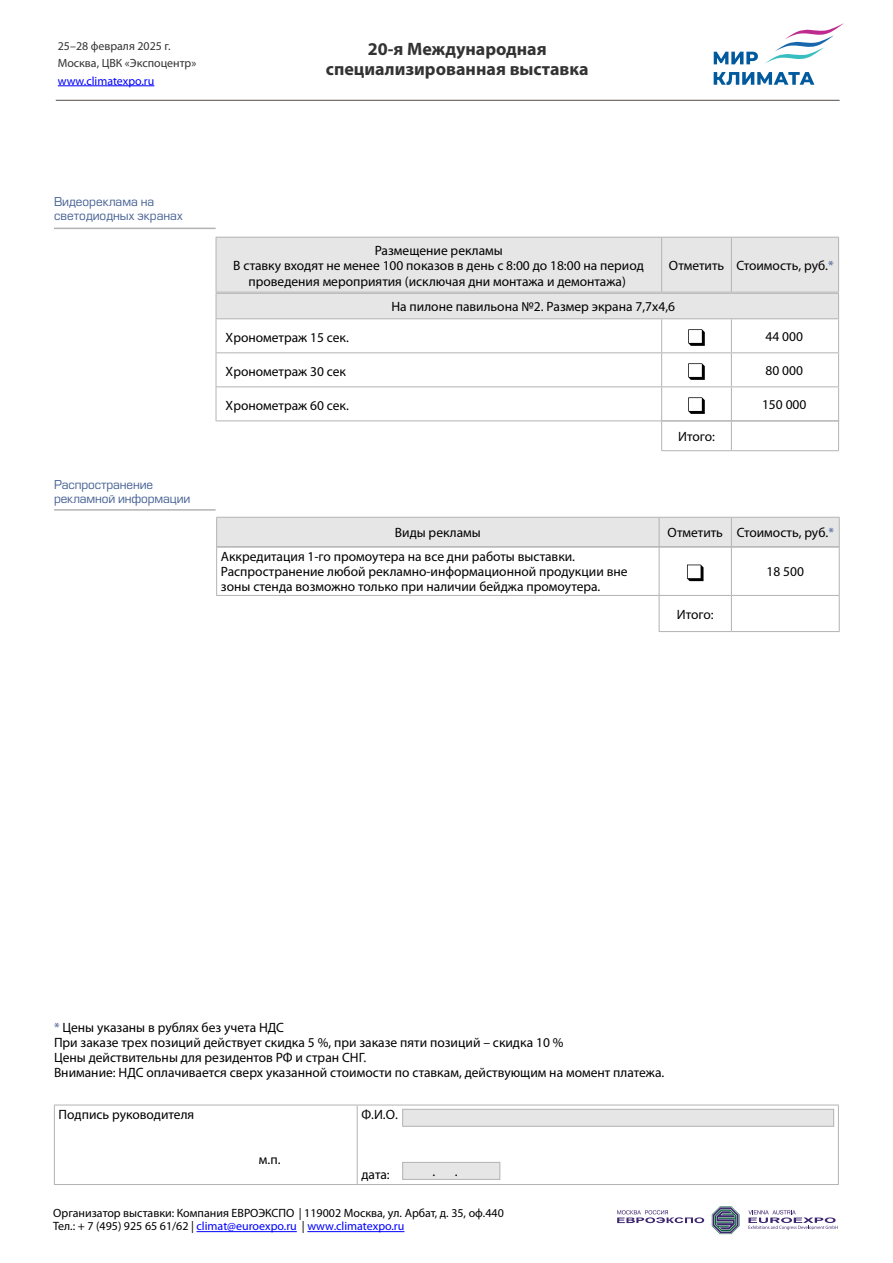
<style>
.page{position:relative;width:893px;height:1263px;background:#fff}
.page>*{position:absolute;margin:0;border:0;box-sizing:border-box;transform-origin:0 0}
.t1{font:700 18px/20px "Myriad Pro";color:#333;text-align:center}
.t2{font:13.5px/15px "Myriad Pro";color:#000}
.t3{font:12px/13.8px "Myriad Pro";color:#000}
.t4{font:12px/13.5px "Europe";letter-spacing:-.005em;color:#476295}
.t5{font:12px/17.2px "Myriad Pro";color:#333}
.t6{font:12px "Myriad Pro";color:#00f}
.s1{color:#476295}
.s2{color:#00f}
</style>
<div class="page">
<hr style="left:54px;top:1105px;width:303px;height:1px;background:#b3b3b3">
<hr style="left:54px;top:1105px;width:1px;height:79px;background:#b3b3b3">
<hr style="left:357px;top:1105px;width:482px;height:1px;background:#b3b3b3">
<hr style="left:357px;top:1105px;width:1px;height:79px;background:#b3b3b3">
<hr style="left:838px;top:1105px;width:1px;height:79px;background:#b3b3b3">
<hr style="left:54px;top:1184px;width:303px;height:1px;background:#b3b3b3">
<hr style="left:357px;top:1184px;width:482px;height:1px;background:#b3b3b3">
<div style="left:402px;top:1162px;width:98px;height:17px;background:#e7e6e6;border:1px solid #b3b3b3"></div>
<div style="left:402px;top:1109px;width:432px;height:17px;background:#e7e6e6;border:1px solid #b3b3b3"></div>
<hr style="left:54px;top:228px;width:162px;height:1px;background:#b3b3b3">
<hr style="left:54px;top:509px;width:162px;height:2px;background:#b3b3b3">
<div style="left:216px;top:293px;width:623px;height:26px;background:#e6e6e6"></div>
<div style="left:731px;top:237px;width:108px;height:55px;background:#e6e6e6"></div>
<div style="left:662px;top:237px;width:69px;height:55px;background:#e6e6e6"></div>
<div style="left:216px;top:237px;width:446px;height:55px;background:#e6e6e6"></div>
<hr style="left:216px;top:237px;width:446px;height:1px;background:#b3b3b3">
<hr style="left:216px;top:238px;width:1px;height:54px;background:#b3b3b3">
<hr style="left:662px;top:237px;width:69px;height:1px;background:#b3b3b3">
<hr style="left:661px;top:238px;width:1px;height:54px;background:#b3b3b3">
<hr style="left:731px;top:237px;width:108px;height:1px;background:#b3b3b3">
<hr style="left:731px;top:238px;width:1px;height:54px;background:#b3b3b3">
<hr style="left:838px;top:238px;width:1px;height:54px;background:#b3b3b3">
<hr style="left:216px;top:292px;width:446px;height:1px;background:#b3b3b3">
<hr style="left:662px;top:292px;width:69px;height:1px;background:#b3b3b3">
<hr style="left:731px;top:292px;width:108px;height:1px;background:#b3b3b3">
<hr style="left:216px;top:293px;width:446px;height:1px;background:#b3b3b3">
<svg style="left:216px;top:294px;width:1px;height:24px"></svg>
<hr style="left:662px;top:293px;width:69px;height:1px;background:#b3b3b3">
<hr style="left:731px;top:293px;width:108px;height:1px;background:#b3b3b3">
<svg style="left:838px;top:294px;width:1px;height:24px"></svg>
<hr style="left:216px;top:318px;width:446px;height:1px;background:#b3b3b3">
<hr style="left:216px;top:319px;width:1px;height:33px;background:#b3b3b3">
<hr style="left:662px;top:318px;width:69px;height:1px;background:#b3b3b3">
<hr style="left:661px;top:319px;width:1px;height:33px;background:#b3b3b3">
<hr style="left:216px;top:352px;width:446px;height:1px;background:#b3b3b3">
<hr style="left:216px;top:353px;width:1px;height:33px;background:#b3b3b3">
<hr style="left:662px;top:352px;width:69px;height:1px;background:#b3b3b3">
<hr style="left:661px;top:353px;width:1px;height:33px;background:#b3b3b3">
<hr style="left:216px;top:386px;width:446px;height:1px;background:#b3b3b3">
<hr style="left:216px;top:387px;width:1px;height:33px;background:#b3b3b3">
<hr style="left:662px;top:386px;width:69px;height:1px;background:#b3b3b3">
<hr style="left:661px;top:387px;width:1px;height:33px;background:#b3b3b3">
<hr style="left:216px;top:420px;width:446px;height:1px;background:#b3b3b3">
<hr style="left:662px;top:420px;width:69px;height:1px;background:#b3b3b3">
<hr style="left:662px;top:421px;width:70px;height:1px;background:#b3b3b3">
<svg style="left:661px;top:421px;width:1px;height:29px"></svg>
<svg style="left:731px;top:422px;width:1px;height:28px"></svg>
<svg style="left:838px;top:422px;width:1px;height:28px"></svg>
<hr style="left:661px;top:450px;width:70px;height:1px;background:#b3b3b3">
<hr style="left:731px;top:450px;width:108px;height:1px;background:#b3b3b3">
<hr style="left:731px;top:319px;width:1px;height:33px;background:#b3b3b3">
<hr style="left:838px;top:319px;width:1px;height:33px;background:#b3b3b3">
<hr style="left:731px;top:353px;width:1px;height:33px;background:#b3b3b3">
<hr style="left:838px;top:353px;width:1px;height:33px;background:#b3b3b3">
<hr style="left:731px;top:387px;width:1px;height:33px;background:#b3b3b3">
<hr style="left:838px;top:387px;width:1px;height:33px;background:#b3b3b3">
<hr style="left:731px;top:318px;width:108px;height:1px;background:#b3b3b3">
<hr style="left:731px;top:352px;width:108px;height:1px;background:#b3b3b3">
<hr style="left:731px;top:386px;width:108px;height:1px;background:#b3b3b3">
<hr style="left:731px;top:420px;width:108px;height:1px;background:#b3b3b3">
<hr style="left:732px;top:421px;width:107px;height:1px;background:#b3b3b3">
<svg style="left:688px;top:329px;width:17px;height:17px"></svg>
<svg style="left:688px;top:363px;width:17px;height:17px"></svg>
<svg style="left:688px;top:397px;width:17px;height:17px"></svg>
<div style="left:216px;top:517px;width:624px;height:29px;background:#e6e6e6"></div>
<hr style="left:216px;top:547px;width:443px;height:1px;background:#b3b3b3">
<hr style="left:659px;top:547px;width:72px;height:1px;background:#b3b3b3">
<hr style="left:731px;top:547px;width:109px;height:1px;background:#b3b3b3">
<hr style="left:216px;top:546px;width:443px;height:1px;background:#b3b3b3">
<hr style="left:216px;top:547px;width:1px;height:48px;background:#b3b3b3">
<hr style="left:659px;top:546px;width:72px;height:1px;background:#b3b3b3">
<hr style="left:659px;top:547px;width:1px;height:48px;background:#b3b3b3">
<hr style="left:731px;top:546px;width:109px;height:1px;background:#b3b3b3">
<hr style="left:731px;top:547px;width:1px;height:48px;background:#b3b3b3">
<hr style="left:839px;top:547px;width:1px;height:48px;background:#b3b3b3">
<hr style="left:216px;top:595px;width:443px;height:1px;background:#b3b3b3">
<hr style="left:659px;top:595px;width:72px;height:1px;background:#b3b3b3">
<hr style="left:659px;top:596px;width:1px;height:35px;background:#b3b3b3">
<hr style="left:731px;top:595px;width:109px;height:1px;background:#b3b3b3">
<hr style="left:731px;top:596px;width:1px;height:35px;background:#b3b3b3">
<hr style="left:839px;top:596px;width:1px;height:35px;background:#b3b3b3">
<hr style="left:659px;top:631px;width:72px;height:1px;background:#b3b3b3">
<hr style="left:731px;top:631px;width:109px;height:1px;background:#b3b3b3">
<svg style="left:687px;top:565px;width:16px;height:16px"></svg>
<hr style="left:197px;top:1231px;width:100px;height:1px;background:#00f">
<hr style="left:307px;top:1231px;width:97px;height:1px;background:#00f">
<svg style="left:617px;top:1210px;width:87px;height:13px"></svg>
<svg style="left:712px;top:1206px;width:27px;height:28px"></svg>
<svg style="left:748px;top:1210px;width:90px;height:20px"></svg>
<hr style="left:56px;top:100px;width:784px;height:1px;background:#544d48">
<hr style="left:58px;top:85px;width:96px;height:1px;background:#00f">
<svg style="left:714px;top:52px;width:44px;height:12px"></svg>
<svg style="left:714px;top:72px;width:100px;height:13px"></svg>
<svg style="left:765px;top:23px;width:79px;height:41px"></svg>
<p class="t5" style="left:58px;top:37px;width:140px">25–28 февраля 2025 г.<br>Москва, ЦВК «Экспоцентр»</p>
<p class="t6" style="left:58px;top:73px;width:98px">www.climatexpo.ru</p>
<h1 class="t1" style="left:326px;top:39px;width:264px">20-я Международная специализированная выставка</h1>
<p class="t4" style="left:54px;top:195px;width:130px">Видеореклама на светодиодных экранах</p>
<p class="t4" style="left:54px;top:478px;width:138px">Распространение рекламной информации</p>
<p class="t2" style="left:233px;top:242px;width:412px;line-height:15.6px;text-align:center">Размещение рекламы<br>В ставку входят не менее 100 показов в день с 8:00 до 18:00 на период проведения мероприятия (исключая дни монтажа и демонтажа)</p>
<p class="t2" style="left:669px;top:257px;width:166px">Отметить Стоимость, руб.<span class="s1">*</span></p>
<p class="t2" style="left:226px;top:330px;width:125px">Хронометраж 15 сек.</p>
<p class="t2" style="left:226px;top:364px;width:122px">Хронометраж 30 сек</p>
<p class="t2" style="left:226px;top:398px;width:125px">Хронометраж 60 сек.</p>
<p class="t2" style="left:391px;top:299px;width:285px">На пилоне павильона №2. Размер экрана 7,7х4,6</p>
<p class="t2" style="left:678px;top:429px;width:38px">Итого:</p>
<p class="t2" style="left:765px;top:329px;width:39px">44 000</p>
<p class="t2" style="left:765px;top:363px;width:39px">80 000</p>
<p class="t2" style="left:762px;top:397px;width:46px">150 000</p>
<p class="t2" style="left:395px;top:525px;width:88px">Виды рекламы</p>
<p class="t2" style="left:668px;top:525px;width:168px">Отметить Стоимость, руб.<span class="s1">*</span></p>
<p class="t2" style="left:221px;top:549px;width:408px">Аккредитация 1-го промоутера на все дни работы выставки.<br>Распространение любой рекламно-информационной продукции вне зоны стенда возможно только при наличии бейджа промоутера.</p>
<p class="t2" style="left:767px;top:564px;width:39px">18 500</p>
<p class="t2" style="left:677px;top:606px;width:38px">Итого:</p>
<p class="t2" style="left:54px;top:1019px;width:612px"><span class="s1">*</span> Цены указаны в рублях без учета НДС<br>При заказе трех позиций действует скидка 5 %, при заказе пяти позиций – скидка 10 %<br>Цены действительны для резидентов РФ и стран СНГ.<br>Внимание: НДС оплачивается сверх указанной стоимости по ставкам, действующим на момент платежа.</p>
<p class="t2" style="left:59px;top:1107px;width:137px">Подпись руководителя</p>
<p class="t2" style="left:259px;top:1152px;width:23px">м.п.</p>
<p class="t2" style="left:361px;top:1107px;width:38px">Ф.И.О.</p>
<p class="t2" style="left:361px;top:1167px;width:30px">дата:</p>
<p class="t3" style="left:53px;top:1205px;width:452px">Организатор выставки: Компания ЕВРОЭКСПО | 119002 Москва, ул. Арбат, д. 35, оф.440<br>Тел.: + 7 (495) 925 65 61/62 | <span class="s2">climat@euroexpo.ru</span> | <span class="s2">www.climatexpo.ru</span></p>
</div>
